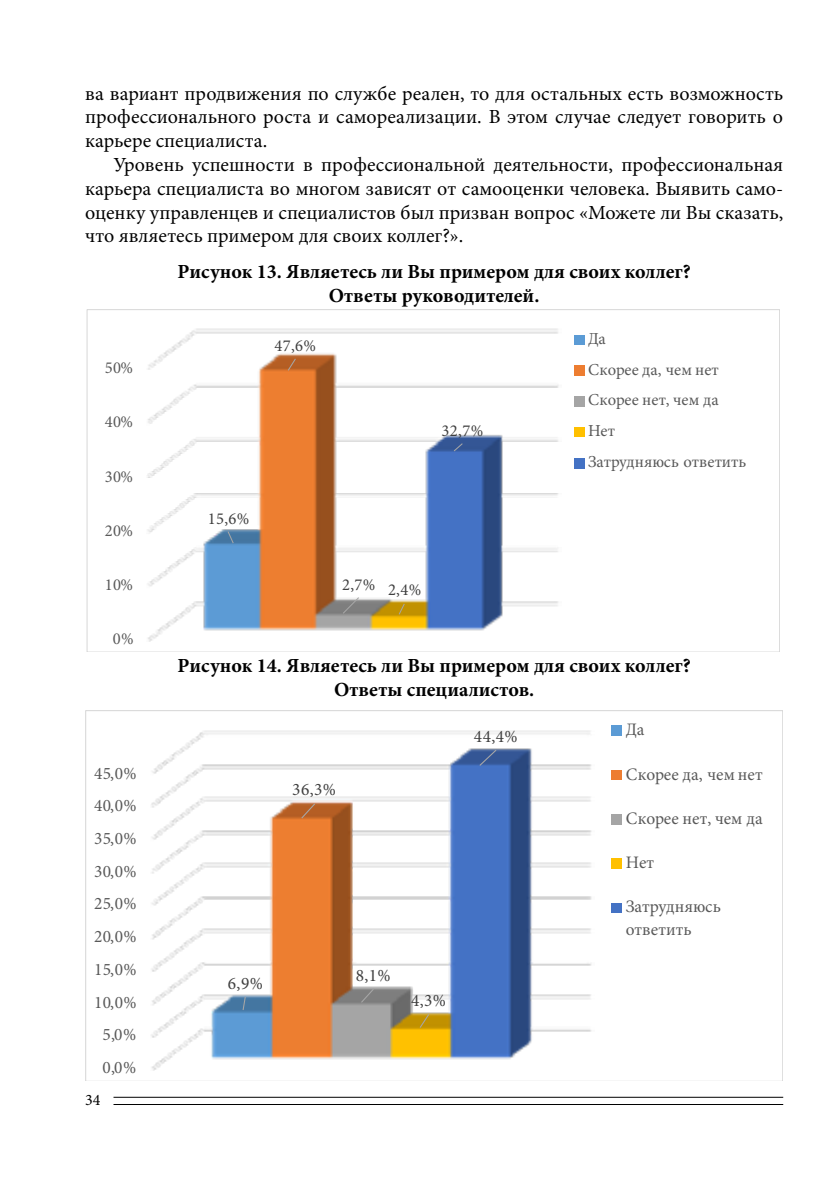
<style>
.page{position:relative;width:840px;height:1191px;background:#fff}
.page>*{position:absolute;margin:0;border:0;box-sizing:border-box;transform-origin:0 0}
.t1{font:20px/23.8px "Minion Pro";color:#000;text-align:justify}
.t2{font:700 20px/24px "Minion Pro";color:#000;text-align:center}
.t3{font:17.6px/23px "Minion Pro";letter-spacing:.01em;color:#595959}
.t4{font:17.6px "Minion Pro";color:#404040}
.t5{font:16.8px/30.8px "Minion Pro";letter-spacing:.01em;color:#595959}
.t6{font:16.8px "Minion Pro";color:#404040}
.t7{font:16px "Minion Pro";color:#000}
</style>
<div class="page">
<hr style="left:113px;top:1104px;width:669px;height:1px;background:#000">
<hr style="left:113px;top:1096px;width:669px;height:1px;background:#000">
<img style="left:151px;top:730px;width:441px;height:340px">
<svg style="left:242px;top:995px;width:4px;height:16px"></svg>
<svg style="left:300px;top:802px;width:16px;height:17px"></svg>
<svg style="left:360px;top:987px;width:15px;height:17px"></svg>
<svg style="left:418px;top:1013px;width:12px;height:16px"></svg>
<svg style="left:478px;top:748px;width:19px;height:19px"></svg>
<div style="left:610px;top:725px;width:11px;height:11px;background:#5b9bd5"></div>
<div style="left:610px;top:770px;width:11px;height:10px;background:#ed7d31"></div>
<div style="left:610px;top:814px;width:11px;height:11px;background:#a5a5a5"></div>
<div style="left:610px;top:858px;width:11px;height:11px;background:#ffc000"></div>
<div style="left:610px;top:903px;width:11px;height:10px;background:#4472c4"></div>
<img style="left:147px;top:328px;width:412px;height:313px">
<svg style="left:226px;top:530px;width:8px;height:14px"></svg>
<svg style="left:286px;top:357px;width:11px;height:15px"></svg>
<svg style="left:341px;top:596px;width:19px;height:19px"></svg>
<svg style="left:397px;top:602px;width:8px;height:14px"></svg>
<svg style="left:452px;top:442px;width:11px;height:10px"></svg>
<div style="left:573px;top:335px;width:11px;height:10px;background:#5b9bd5"></div>
<div style="left:573px;top:366px;width:11px;height:10px;background:#ed7d31"></div>
<div style="left:573px;top:396px;width:11px;height:10px;background:#a5a5a5"></div>
<div style="left:573px;top:427px;width:11px;height:10px;background:#ffc000"></div>
<div style="left:573px;top:458px;width:11px;height:10px;background:#4472c4"></div>
<p class="t1" style="left:85px;top:81px;width:699px">ва вариант продвижения по службе реален, то для остальных есть возможность профессионального роста и самореализации. В этом случае следует говорить о карьере специалиста.</p>
<p class="t1" style="left:85px;top:153px;width:699px;text-indent:28px">Уровень успешности в профессиональной деятельности, профессиональная карьера специалиста во многом зависят от самооценки человека. Выявить само&shy;оценку управленцев и специалистов был призван вопрос «Можете ли Вы сказать, что являетесь примером для своих коллег?».</p>
<p class="t2" style="left:177px;top:259px;width:514px">Рисунок 13. Являетесь ли Вы примером для своих коллег?<br>Ответы руководителей.</p>
<p class="t5" style="left:105px;top:353px;width:30px">50%</p>
<p class="t5" style="left:105px;top:407px;width:30px">40%</p>
<p class="t5" style="left:105px;top:461px;width:30px">30%</p>
<p class="t5" style="left:105px;top:515px;width:30px">20%</p>
<p class="t5" style="left:105px;top:569px;width:30px">10%</p>
<p class="t5" style="left:113px;top:623px;width:22px">0%</p>
<p class="t3" style="left:94px;top:761px;width:44px">45,0%</p>
<p class="t3" style="left:94px;top:794px;width:44px">40,0%</p>
<p class="t3" style="left:94px;top:827px;width:44px">35,0%</p>
<p class="t3" style="left:94px;top:859px;width:44px">30,0%</p>
<p class="t3" style="left:94px;top:892px;width:44px">25,0%</p>
<p class="t3" style="left:94px;top:925px;width:44px">20,0%</p>
<p class="t3" style="left:94px;top:957px;width:44px">15,0%</p>
<p class="t3" style="left:94px;top:990px;width:44px">10,0%</p>
<p class="t3" style="left:102px;top:1023px;width:35px">5,0%</p>
<p class="t3" style="left:102px;top:1056px;width:35px">0,0%</p>
<p class="t7" style="left:85px;top:1089px;width:17px">34</p>
<p class="t6" style="left:274px;top:334px;width:43px">47,6%</p>
<p class="t6" style="left:441px;top:419px;width:43px">32,7%</p>
<p class="t6" style="left:208px;top:507px;width:43px">15,6%</p>
<p class="t6" style="left:342px;top:576px;width:81px">2,7% 2,4%</p>
<p class="t5" style="left:588px;top:323px;width:159px">Да<br>Скорее да, чем нет<br>Скорее нет, чем да<br>Нет<br>Затрудняюсь ответить</p>
<p class="t2" style="left:177px;top:654px;width:514px">Рисунок 14. Являетесь ли Вы примером для своих коллег?<br>Ответы специалистов.</p>
<p class="t4" style="left:228px;top:971px;width:36px">6,9%</p>
<p class="t4" style="left:292px;top:778px;width:45px">36,3%</p>
<p class="t4" style="left:355px;top:963px;width:36px">8,1%</p>
<p class="t4" style="left:411px;top:988px;width:36px">4,3%</p>
<p class="t4" style="left:473px;top:725px;width:45px">44,4%</p>
<p class="t3" style="left:625px;top:718px;width:20px">Да</p>
<p class="t3" style="left:625px;top:762px;width:138px">Скорее да, чем нет</p>
<p class="t3" style="left:625px;top:806px;width:138px">Скорее нет, чем да</p>
<p class="t3" style="left:625px;top:851px;width:30px">Нет</p>
<p class="t3" style="left:625px;top:895px;width:96px">Затрудняюсь ответить</p>
</div>
